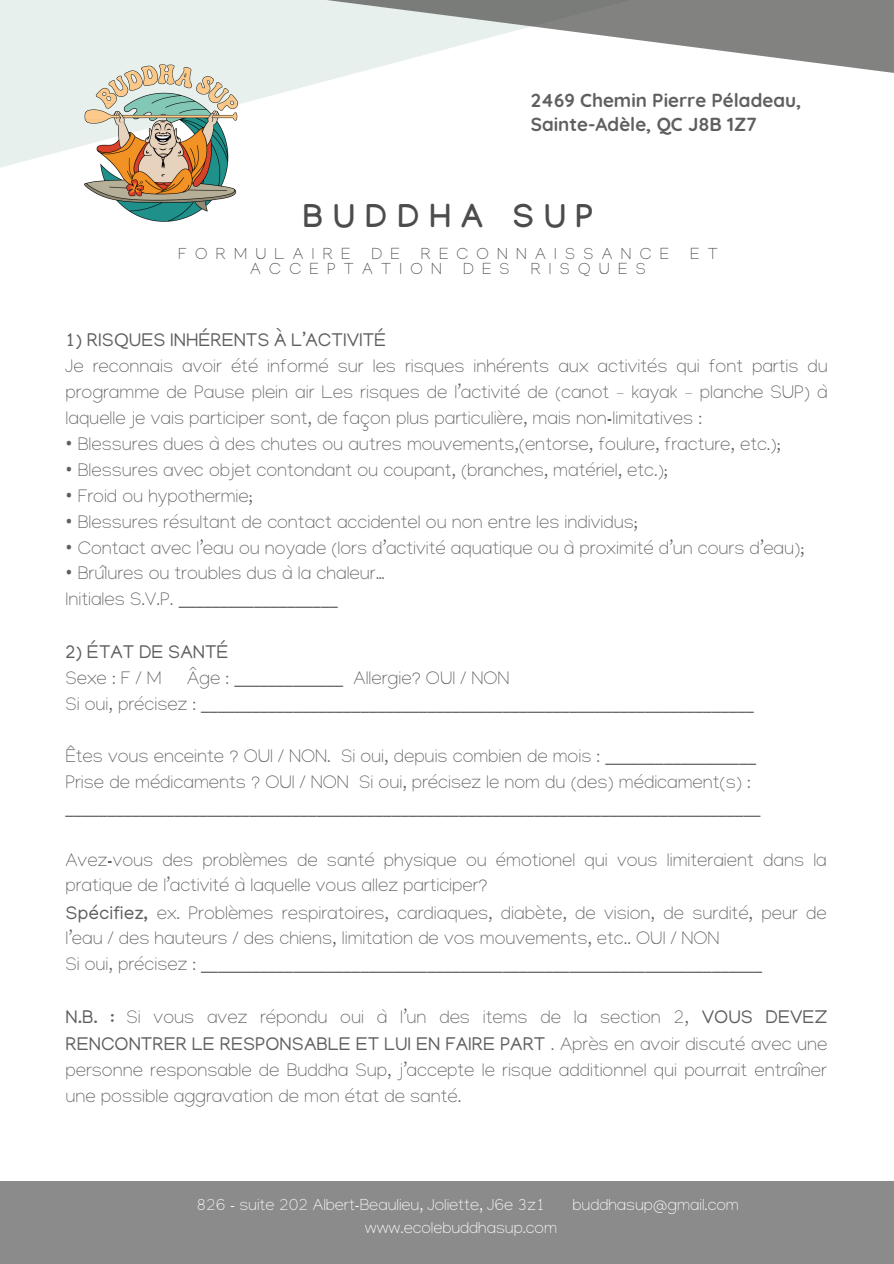
<style>
.page{position:relative;width:894px;height:1264px;background:#fff}
.page>*{position:absolute;margin:0;border:0;box-sizing:border-box;transform-origin:0 0}
.t1{font:700 32.85px "Manjari";letter-spacing:.31em;color:#4c4c4c}
.t2{font:100 18.9px/26px "Manjari";color:#5f5f5f;text-align:justify}
.t3{font:18.9px "Noto Sans";color:#5f5f5f}
.t4{font:700 18.9px/24.5px "Quicksand";color:#5f5f5f}
.t5{font:18.9px "Manjari";color:#5f5f5f}
.t6{font:100 16.65px "Manjari";letter-spacing:.5em;color:#4c4c4c}
.t7{font:100 16.5px "Manjari";color:#fff}
.s1{font-family:"Noto Sans";font-weight:400}
.s2{font-family:"Manjari";font-weight:100}
.s3{font-weight:400}
</style>
<div class="page">
<div style="left:0;top:1181px;width:893px;height:82px;background:#8b8b8b"></div>
<div style="left:0;top:0;width:65px;height:168px;background:#e7f0ed"></div>
<svg style="left:55px;top:0;width:838px;height:110px"></svg>
<img style="left:65px;top:52px;width:191px;height:170px">
<p class="t4" style="left:530px;top:88px;width:272px">2469 Chemin Pierre Péladeau,<br>Sainte-Adèle, QC J8B 1Z7</p>
<p class="t1" style="left:303px;top:203px;width:291px">BUDDHA SUP</p>
<p class="t6" style="left:178px;top:248px;width:173px">FORMULAIRE</p>
<p class="t6" style="left:371px;top:248px;width:30px">D E</p>
<p class="t6" style="left:421px;top:248px;width:249px">RECONNAISSANCE</p>
<p class="t6" style="left:690px;top:248px;width:29px">E T</p>
<p class="t6" style="left:250px;top:262px;width:193px">ACCEPTATION</p>
<p class="t6" style="left:463px;top:262px;width:48px">DES</p>
<p class="t6" style="left:530px;top:262px;width:116px">RISQUES</p>
<p class="t5" style="left:65px;top:332px;width:322px">1) RISQUES INHÉRENTS À L’ACTIVITÉ</p>
<p class="t2" style="left:65px;top:356px;width:763px">Je reconnais avoir été informé sur les risques inhérents aux activités qui font partis du programme de Pause plein air Les risques de l’activité de (canot – kayak – planche SUP) à laquelle je vais participer sont, de façon plus particulière, mais non-limitatives :</p>
<p class="t2" style="left:65px;top:434px;width:716px"><span class="s1">•</span> Blessures dues à des chutes ou autres mouvements,(entorse, foulure, fracture, etc.);</p>
<p class="t2" style="left:65px;top:460px;width:603px"><span class="s1">•</span> Blessures avec objet contondant ou coupant, (branches, matériel, etc.);</p>
<p class="t2" style="left:65px;top:486px;width:189px"><span class="s1">•</span> Froid ou hypothermie;</p>
<p class="t2" style="left:65px;top:512px;width:573px"><span class="s1">•</span> Blessures résultant de contact accidentel ou non entre les individus;</p>
<p class="t2" style="left:65px;top:538px;width:740px"><span class="s1">•</span> Contact avec l’eau ou noyade (lors d’activité aquatique ou à proximité d’un cours d’eau);</p>
<p class="t2" style="left:65px;top:563px;width:321px"><span class="s1">•</span> Brûlures ou troubles dus à la chaleur…</p>
<p class="t3" style="left:65px;top:585px;width:274px"><span class="s2">Initiales S.V.P.</span> ___________________</p>
<p class="t5" style="left:65px;top:644px;width:165px">2) ÉTAT DE SANTÉ</p>
<p class="t2" style="left:65px;top:668px;width:97px">Sexe:F/M</p>
<p class="t2" style="left:187px;top:668px;width:324px">Âge : <span class="s1">_____________</span> Allergie? OUI / NON</p>
<p class="t3" style="left:65px;top:690px;width:689px"><span class="s2">Si oui, précisez :</span> __________________________________________________________________</p>
<p class="t2" style="left:65px;top:746px;width:692px">Êtes vous enceinte ? OUI / NON. Si oui, depuis combien de mois : <span class="s1">__________________</span></p>
<p class="t2" style="left:65px;top:772px;width:686px">Prise de médicaments ? OUI / NON Si oui, précisez le nom du (des) médicament(s) :</p>
<p class="t3" style="left:65px;top:793px;width:696px">___________________________________________________________________________________</p>
<p class="t2" style="left:65px;top:849px;width:762px">Avez-vous des problèmes de santé physique ou émotionel qui vous limiteraient dans la pratique de l’activité à laquelle vous allez participer?</p>
<p class="t2" style="left:65px;top:902px;width:762px"><span class="s3">Spécifiez,</span> ex. Problèmes respiratoires, cardiaques, diabète, de vision, de surdité, peur de l’eau / des hauteurs / des chiens, limitation de vos mouvements, etc.. OUI / NON</p>
<p class="t3" style="left:65px;top:950px;width:698px"><span class="s2">Si oui, précisez :</span> ___________________________________________________________________</p>
<p class="t2" style="left:65px;top:1007px;width:763px"><span class="s3">N.B. :</span> Si vous avez répondu oui à l’un des items de la section 2, <span class="s3">VOUS DEVEZ RENCONTRER LE RESPONSABLE ET LUI EN FAIRE PART</span> . Après en avoir discuté avec une personne responsable de Buddha Sup, j’accepte le risque additionnel qui pourrait entraîner une possible aggravation de mon état de santé.</p>
<p class="t7" style="left:196px;top:1198px;width:350px">826 - suite 202 Albert-Beaulieu, Joliette, J6e 3z1</p>
<p class="t7" style="left:572px;top:1198px;width:168px">buddhasup@gmail.com</p>
<p class="t7" style="left:364px;top:1221px;width:194px">www.ecolebuddhasup.com</p>
</div>
